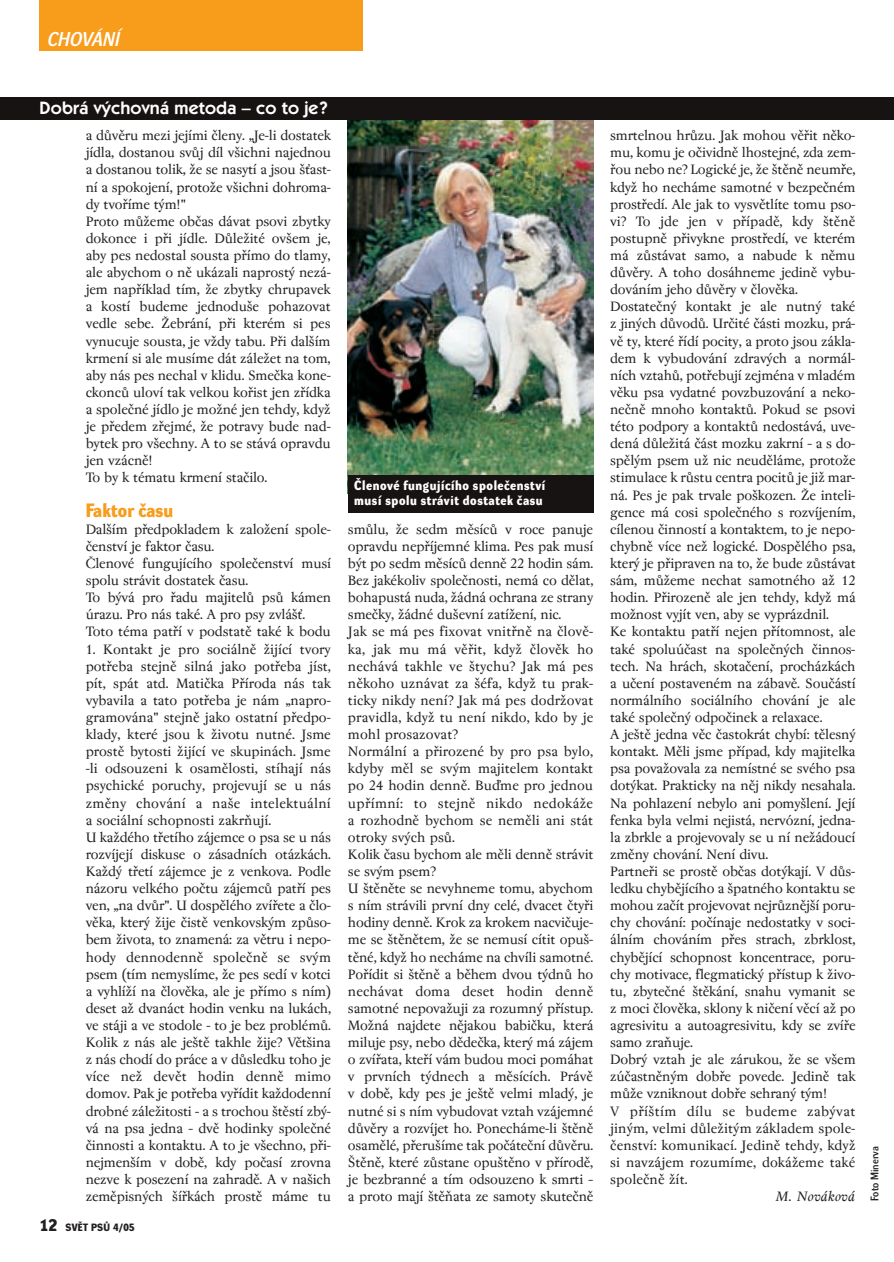
<style>
.page{position:relative;width:894px;height:1262px;background:#fff}
.page>*{position:absolute;margin:0;border:0;box-sizing:border-box;transform-origin:0 0}
.t1{font:19.5px "Dynamo D Italic D";letter-spacing:.01em;color:#fff}
.t2{font:18.9px "Dynamo DB";letter-spacing:.01em;color:#f89c1c}
.t3{font:600 18px "Itc Kabel CE";letter-spacing:.01em;color:#fff}
.t4{font:15px/17.1px "Regent";letter-spacing:-.015em;color:#231f20}
.t5{font:italic 15px "Regent";letter-spacing:.02em;color:#231f20}
.t6{font:13.2px/14.9px "Dynamo DB";letter-spacing:.045em;color:#fff}
.t7{font:10.8px "Dynamo DD";color:#231f20}
.t8{font:10.35px "Dynamo DB";letter-spacing:.03em;color:#231f20}
.s1{font-size:16.5px}
</style>
<div class="page">
<img style="left:0;top:0;width:894px;height:513px">
<h1 class="t1" style="left:47px;top:32px;width:74px">CHOVÁNÍ</h1>
<p class="t3" style="left:40px;top:101px;width:290px">Dobrá v˘chovná metoda – co to je?</p>
<p class="t4" style="left:86px;top:128px;width:247px">a dÛvûru mezi jejími ãleny. „Je-li dostatek jídla, dostanou svÛj díl v‰ichni najednou a dostanou tolik, Ïe se nasytí a jsou ‰Èast&shy;ní a spokojení, protoÏe v‰ichni dohroma&shy;dy tvofiíme t˘m!"<br>Proto mÛÏeme obãas dávat psovi zbytky dokonce i pfii jídle. DÛleÏité ov‰em je, aby pes nedostal sousta pfiímo do tlamy, ale abychom o nû ukázali naprost˘ nezá&shy;jem napfiíklad tím, Ïe zbytky chrupavek a kostí budeme jednodu‰e pohazovat vedle sebe. Îebrání, pfii kterém si pes vynucuje sousta, je vÏdy tabu. Pfii dal‰ím krmení si ale musíme dát záleÏet na tom, aby nás pes nechal v klidu. Smeãka kone&shy;ckoncÛ uloví tak velkou kofiist jen zfiídka a spoleãné jídlo je moÏné jen tehdy, kdyÏ je pfiedem zfiejmé, Ïe potravy bude nad&shy;bytek pro v‰echny. A to se stává opravdu jen vzácnû!<br>To by k tématu krmení staãilo.</p>
<p class="t2" style="left:86px;top:502px;width:89px">Faktor ãasu</p>
<p class="t4" style="left:86px;top:521px;width:247px">Dal‰ím pfiedpokladem k zaloÏení spole&shy;ãenství je faktor ãasu.<br>âlenové fungujícího spoleãenství musí spolu strávit dostatek ãasu.<br>To b˘vá pro fiadu majitelÛ psÛ kámen úrazu. Pro nás také. A pro psy zvlá‰È.<br>Toto téma patfií v podstatû také k bodu</p>
<p class="t4" style="left:86px;top:641px;width:247px">1. Kontakt je pro sociálnû Ïijící tvory potfieba stejnû silná jako potfieba jíst, pít, spát atd. Matiãka Pfiíroda nás tak vybavila a tato potfieba je nám „napro&shy;gramována" stejnû jako ostatní pfiedpo&shy;klady, které jsou k Ïivotu nutné. Jsme prostû bytosti Ïijící ve skupinách. Jsme -li odsouzeni k osamûlosti, stíhají nás psychické poruchy, projevují se u nás zmûny chování a na‰e intelektuální a sociální schopnosti zakrÀují.<br>U kaÏdého tfietího zájemce o psa se u nás rozvíjejí diskuse o zásadních otázkách.<br>KaÏd˘ tfietí zájemce je z venkova. Podle názoru velkého poãtu zájemcÛ patfií pes ven, „na dvÛr". U dospûlého zvífiete a ãlo&shy;vûka, kter˘ Ïije ãistû venkovsk˘m zpÛso&shy;bem Ïivota, to znamená: za vûtru i nepo&shy;hody dennodennû spoleãnû se sv˘m psem (tím nemyslíme, Ïe pes sedí v kotci a vyhlíÏí na ãlovûka, ale je pfiímo s ním) deset aÏ dvanáct hodin venku na lukách, ve stáji a ve stodole - to je bez problémÛ.<br>Kolik z nás ale je‰tû takhle Ïije? Vût‰ina z nás chodí do práce a v dÛsledku toho je více neÏ devût hodin dennû mimo domov. Pak je potfieba vyfiídit kaÏdodenní drobné záleÏitosti - a s trochou ‰tûstí zb˘- vá na psa jedna – dvû hodinky spoleãné ãinnosti a kontaktu. A to je v‰echno, pfii&shy;nejmen‰ím v dobû, kdy poãasí zrovna nezve k posezení na zahradû. A v na‰ich zemûpisn˘ch ‰ífikách prostû máme tu</p>
<p class="t8" style="left:40px;top:1223px;width:97px"><span class="s1">12</span> SVùT PSÒ 4/05</p>
<p class="t6" style="left:354px;top:479px;width:192px">âlenové fungujícího spoleãenství musí spolu strávit dostatek ãasu</p>
<p class="t4" style="left:348px;top:521px;width:247px">smÛlu, Ïe sedm mûsícÛ v roce panuje opravdu nepfiíjemné klima. Pes pak musí b˘t po sedm mûsícÛ dennû 22 hodin sám.<br>Bez jakékoliv spoleãnosti, nemá co dûlat, bohapustá nuda, Ïádná ochrana ze strany smeãky, Ïádné du‰evní zatíÏení, nic.<br>Jak se má pes fixovat vnitfinû na ãlovû&shy;ka, jak mu má vûfiit, kdyÏ ãlovûk ho nechává takhle ve ‰tychu? Jak má pes nûkoho uznávat za ‰éfa, kdyÏ tu prak&shy;ticky nikdy není? Jak má pes dodrÏovat pravidla, kdyÏ tu není nikdo, kdo by je mohl prosazovat?<br>Normální a pfiirozené by pro psa bylo, kdyby mûl se sv˘m majitelem kontakt po 24 hodin dennû. Buìme pro jednou upfiímní: to stejnû nikdo nedokáÏe a rozhodnû bychom se nemûli ani stát otroky sv˘ch psÛ.<br>Kolik ãasu bychom ale mûli dennû strávit se sv˘m psem?<br>U ‰tûnûte se nevyhneme tomu, abychom s ním strávili první dny celé, dvacet ãtyfii hodiny dennû. Krok za krokem nacviãuje&shy;me se ‰tûnûtem, Ïe se nemusí cítit opu‰- tûné, kdyÏ ho necháme na chvíli samotné.<br>Pofiídit si ‰tûnû a bûhem dvou t˘dnÛ ho nechávat doma deset hodin dennû samotné nepovaÏuji za rozumn˘ pfiístup.<br>MoÏná najdete nûjakou babiãku, která miluje psy, nebo dûdeãka, kter˘ má zájem o zvífiata, ktefií vám budou moci pomáhat v prvních t˘dnech a mûsících. Právû v dobû, kdy pes je je‰tû velmi mlad˘, je nutné si s ním vybudovat vztah vzájemné dÛvûry a rozvíjet ho. Ponecháme-li ‰tûnû osamûlé, pfieru‰íme tak poãáteãní dÛvûru. ·tûnû, které zÛstane opu‰tûno v pfiírodû, je bezbranné a tím odsouzeno k smrti – a proto mají ‰tûÀata ze samoty skuteãnû</p>
<p class="t4" style="left:610px;top:128px;width:247px">smrtelnou hrÛzu. Jak mohou vûfiit nûko&shy;mu, komu je oãividnû lhostejné, zda zem&shy;fiou nebo ne? Logické je, Ïe ‰tûnû neumfie, kdyÏ ho necháme samotné v bezpeãném prostfiedí. Ale jak to vysvûtlíte tomu pso&shy;vi? To jde jen v pfiípadû, kdy ‰tûnû postupnû pfiivykne prostfiedí, ve kterém má zÛstávat samo, a nabude k nûmu dÛvûry. A toho dosáhneme jedinû vybu&shy;dováním jeho dÛvûry v ãlovûka.<br>Dostateãn˘ kontakt je ale nutn˘ také z jin˘ch dÛvodÛ. Urãité ãásti mozku, prá&shy;vû ty, které fiídí pocity, a proto jsou zákla&shy;dem k vybudování zdrav˘ch a normál&shy;ních vztahÛ, potfiebují zejména v mladém vûku psa vydatné povzbuzování a neko&shy;neãnû mnoho kontaktÛ. Pokud se psovi této podpory a kontaktÛ nedostává, uve&shy;dená dÛleÏitá ãást mozku zakrní – a s do&shy;spûl˘m psem uÏ nic neudûláme, protoÏe stimulace k rÛstu centra pocitÛ je jiÏ mar&shy;ná. Pes je pak trvale po‰kozen. Îe inteli&shy;gence má cosi spoleãného s rozvíjením, cílenou ãinností a kontaktem, to je nepo&shy;chybnû více neÏ logické. Dospûlého psa, kter˘ je pfiipraven na to, Ïe bude zÛstávat sám, mÛÏeme nechat samotného aÏ 12 hodin. Pfiirozenû ale jen tehdy, kdyÏ má moÏnost vyjít ven, aby se vyprázdnil.<br>Ke kontaktu patfií nejen pfiítomnost, ale také spoluúãast na spoleãn˘ch ãinnos&shy;tech. Na hrách, skotaãení, procházkách a uãení postaveném na zábavû. Souãástí normálního sociálního chování je ale také spoleãn˘ odpoãinek a relaxace.<br>A je‰tû jedna vûc ãastokrát chybí: tûlesn˘ kontakt. Mûli jsme pfiípad, kdy majitelka psa povaÏovala za nemístné se svého psa dot˘kat. Prakticky na nûj nikdy nesahala.<br>Na pohlazení nebylo ani pomy‰lení. Její fenka byla velmi nejistá, nervózní, jedna&shy;la zbrkle a projevovaly se u ní neÏádoucí zmûny chování. Není divu.<br>Partnefii se prostû obãas dot˘kají. V dÛs&shy;ledku chybûjícího a ‰patného kontaktu se mohou zaãít projevovat nejrÛznûj‰í poru&shy;chy chování: poãínaje nedostatky v soci&shy;álním chováním pfies strach, zbrklost, chybûjící schopnost koncentrace, poru&shy;chy motivace, flegmatick˘ pfiístup k Ïivo&shy;tu, zbyteãné ‰tûkání, snahu vymanit se z moci ãlovûka, sklony k niãení vûcí aÏ po agresivitu a autoagresivitu, kdy se zvífie samo zraÀuje.<br>Dobr˘ vztah je ale zárukou, Ïe se v‰em zúãastnûn˘m dobfie povede. Jedinû tak mÛÏe vzniknout dobfie sehran˘ t˘m!<br>V pfií‰tím dílu se budeme zab˘vat jin˘m, velmi dÛleÏit˘m základem spole&shy;ãenství: komunikací. Jedinû tehdy, kdyÏ si navzájem rozumíme, dokáÏeme také spoleãnû Ïít.</p>
<p class="t5" style="left:775px;top:1190px;width:82px">M. Nováková</p>
<p class="t7" style="left:870px;top:1200px;width:56px;rotate:-90deg">Foto Minerva</p>
</div>
